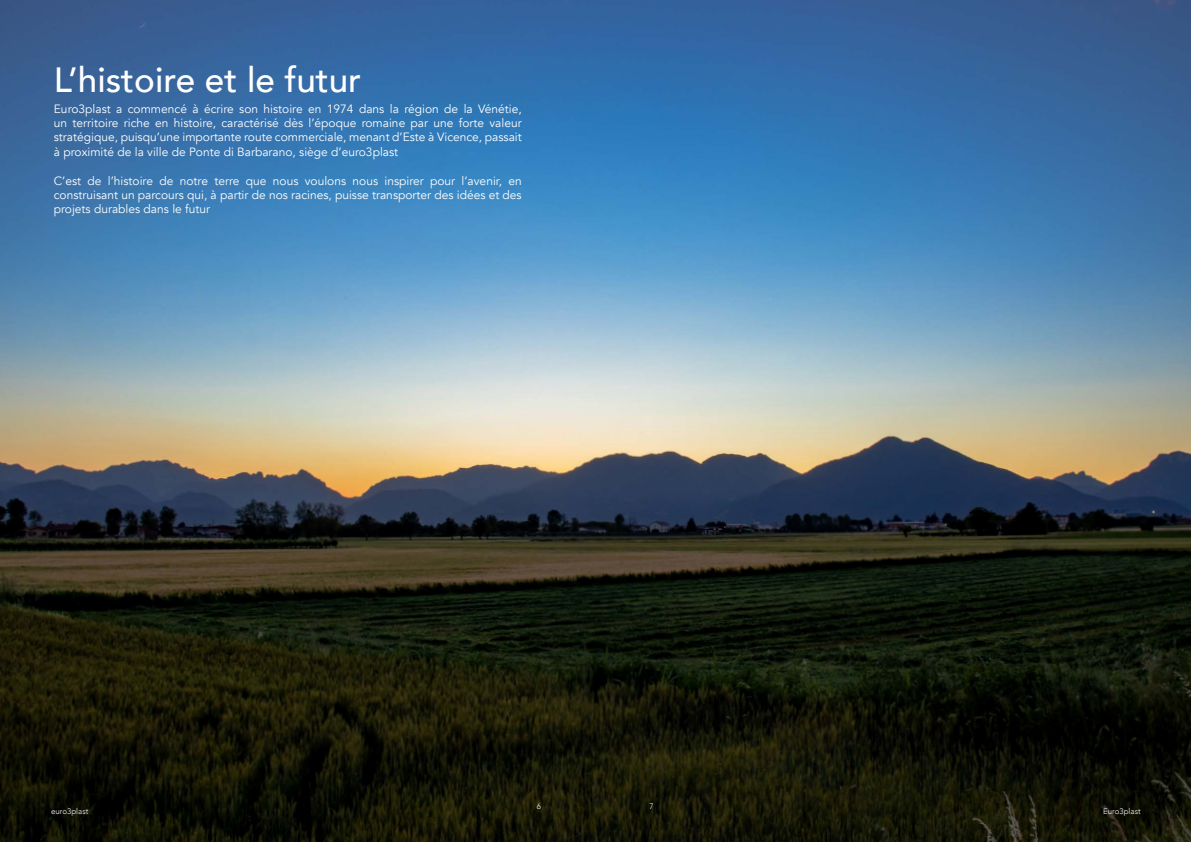
<style>
.page{position:relative;width:1191px;height:842px;background:#fff}
.page>*{position:absolute;margin:0;border:0;box-sizing:border-box;transform-origin:0 0}
.t1{font:500 35px "Avenir";color:#fff}
.t2{font:12px/14.4px "Avenir";color:#fff;text-align:justify}
.t3{font:300 8px "Avenir";color:#fff}
</style>
<div class="page">
<img style="left:0;top:0;width:1191px;height:842px">
<p class="t1" style="left:54px;top:50px;width:309px">L’histoire et le futur</p>
<p class="t2" style="left:54px;top:102px;width:469px">Euro3plast a commencé à écrire son histoire en 1974 dans la région de la Vénétie, un territoire riche en histoire, caractérisé dès l’époque romaine par une forte valeur stratégique, puisqu’une importante route commerciale, menant d’Este à Vicence, passait à proximité de la ville de Ponte di Barbarano, siège d’euro3plast</p>
<p class="t2" style="left:54px;top:174px;width:469px">C’est de l’histoire de notre terre que nous voulons nous inspirer pour l’avenir, en construisant un parcours qui, à partir de nos racines, puisse transporter des idées et des projets durables dans le futur</p>
<p class="t3" style="left:537px;top:801px;width:6px">6</p>
<p class="t3" style="left:649px;top:801px;width:6px">7</p>
<p class="t3" style="left:51px;top:806px;width:39px">euro3plast</p>
<p class="t3" style="left:1103px;top:806px;width:39px">Euro3plast</p>
</div>
